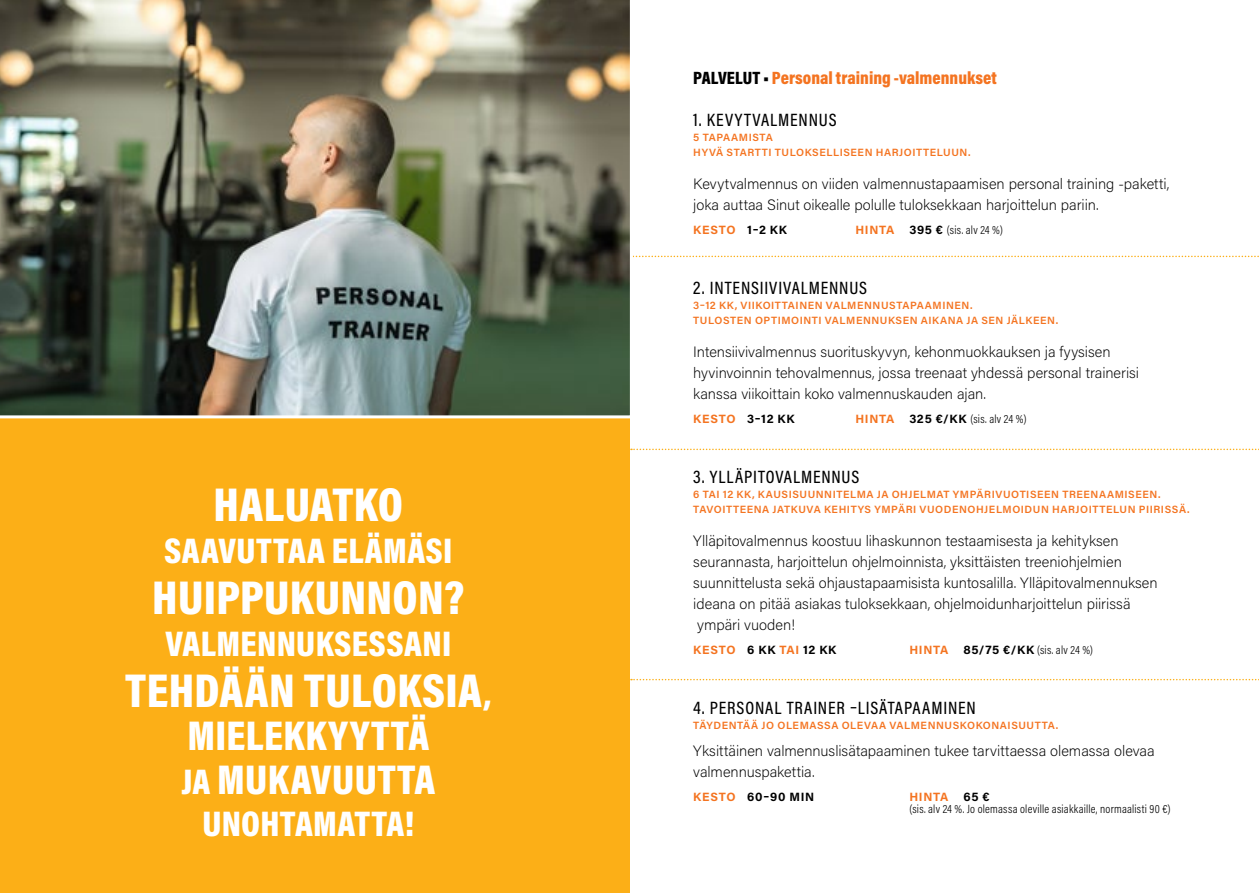
<style>
.page{position:relative;width:1259px;height:893px;background:#fff}
.page>*{position:absolute;margin:0;border:0;box-sizing:border-box;transform-origin:0 0}
.t1{font:900 48px "Acumin Pro Cond";letter-spacing:.005em;color:#fff}
.t2{font:900 42px/43.5px "Acumin Pro Cond";letter-spacing:.01em;color:#fff}
.t3{font:900 36px "Acumin Pro Cond";letter-spacing:.01em;color:#fff}
.t4{font:500 18px "Acumin Pro Cond";letter-spacing:.045em;color:#000}
.t5{font:900 18px "Acumin Pro Cond";color:#f47421}
.t6{font:200 15px/21px "Acumin Pro";color:#000}
.t7{font:300 12px "Acumin Pro Cond";letter-spacing:.02em;color:#000}
.t8{font:700 12px "Acumin Pro";letter-spacing:.06em;color:#f47421}
.t9{font:700 12px "Acumin Pro";letter-spacing:.06em;color:#000}
.t10{font:600 10.5px/15px "Acumin Pro";letter-spacing:.055em;color:#f47421}
.s1{font-size:36px}
.s2{color:#000}
.s3{font-family:"Acumin Pro";font-weight:700;color:#f47421}
.s4{font-family:"Acumin Pro";font-weight:700}
.s5{color:#f47421}
</style>
<div class="page">
<svg style="left:635px;top:256px;width:624px;height:1px"></svg>
<svg style="left:631px;top:449px;width:628px;height:1px"></svg>
<svg style="left:631px;top:679px;width:628px;height:1px"></svg>
<div style="left:0;top:415px;width:629px;height:478px;background:#fcaf17"></div>
<img style="left:0;top:0;width:634px;height:420px">
<h1 class="t1" style="left:214px;top:473px;width:191px">HALUATKO</h1>
<h3 class="t3" style="left:164px;top:527px;width:290px">SAAVUTTAA ELÄMÄSI</h3>
<h1 class="t1" style="left:152px;top:566px;width:313px">HUIPPUKUNNON?</h1>
<h3 class="t3" style="left:165px;top:620px;width:287px">VALMENNUKSESSANI</h3>
<h1 class="t1" style="left:125px;top:659px;width:367px">TEHDÄÄN TULOKSIA<span class="s1">,</span></h1>
<h2 class="t2" style="left:181px;top:713px;width:255px">MIELEKKYYTTÄ<br><span class="s1">JA</span> MUKAVUUTTA</h2>
<h3 class="t3" style="left:202px;top:800px;width:213px">UNOHTAMATTA!</h3>
<p class="t5" style="left:693px;top:66px;width:305px"><span class="s2">PALVELUT •</span> Personal training -valmennukset</p>
<p class="t4" style="left:693px;top:108px;width:145px">1. KEVYTVALMENNUS</p>
<p class="t10" style="left:693px;top:129px;width:279px">5 TAPAAMISTA<br>HYVÄ STARTTI TULOKSELLISEEN HARJOITTELUUN.</p>
<p class="t6" style="left:693px;top:173px;width:477px">Kevytvalmennus on viiden valmennustapaamisen personal training -paketti, joka auttaa Sinut oikealle polulle tuloksekkaan harjoittelun pariin.</p>
<p class="t8" style="left:693px;top:221px;width:95px">KESTO <span class="s2">1–2 KK</span></p>
<p class="t7" style="left:855px;top:222px;width:149px"><span class="s3">HINTA</span> <span class="s4">395 €</span> (sis. alv 24 %)</p>
<p class="t4" style="left:693px;top:276px;width:175px">2. INTENSIIVIVALMENNUS</p>
<p class="t10" style="left:693px;top:297px;width:366px">3–12 KK, VIIKOITTAINEN VALMENNUSTAPAAMINEN.<br>TULOSTEN OPTIMOINTI VALMENNUKSEN AIKANA JA SEN JÄLKEEN.</p>
<p class="t6" style="left:693px;top:341px;width:447px">Intensiivivalmennus suorituskyvyn, kehonmuokkauksen ja fyysisen hyvinvoinnin tehovalmennus, jossa treenaat yhdessä personal trainerisi kanssa viikoittain koko valmennuskauden ajan.</p>
<p class="t9" style="left:693px;top:410px;width:103px"><span class="s5">KESTO</span> 3–12 KK</p>
<p class="t7" style="left:855px;top:411px;width:173px"><span class="s3">HINTA</span> <span class="s4">325 €/KK</span> (sis. alv 24 %)</p>
<p class="t4" style="left:693px;top:465px;width:168px">3. YLLÄPITOVALMENNUS</p>
<p class="t10" style="left:693px;top:486px;width:498px">6 TAI 12 KK, KAUSISUUNNITELMA JA OHJELMAT YMPÄRIVUOTISEEN TREENAAMISEEN.<br>TAVOITTEENA JATKUVA KEHITYS YMPÄRI VUODENOHJELMOIDUN HARJOITTELUN PIIRISSÄ.</p>
<p class="t6" style="left:693px;top:530px;width:466px">Ylläpitovalmennus koostuu lihaskunnon testaamisesta ja kehityksen seurannasta, harjoittelun ohjelmoinnista, yksittäisten treeniohjelmien suunnittelusta sekä ohjaustapaamisista kuntosalilla. Ylläpitovalmennuksen ideana on pitää asiakas tuloksekkaan, ohjelmoidunharjoittelun piirissä ympäri vuoden!</p>
<p class="t8" style="left:693px;top:641px;width:145px">KESTO <span class="s2">6 KK</span> TAI <span class="s2">12 KK</span></p>
<p class="t7" style="left:909px;top:642px;width:185px"><span class="s3">HINTA</span> <span class="s4">85/75 €/KK</span> (sis. alv 24 %)</p>
<p class="t4" style="left:693px;top:696px;width:284px">4. PERSONAL TRAINER –LISÄTAPAAMINEN</p>
<p class="t10" style="left:693px;top:717px;width:366px">TÄYDENTÄÄ JO OLEMASSA OLEVAA VALMENNUSKOKONAISUUTTA.</p>
<p class="t6" style="left:693px;top:740px;width:463px">Yksittäinen valmennuslisätapaaminen tukee tarvittaessa olemassa olevaa valmennuspakettia.</p>
<p class="t9" style="left:693px;top:788px;width:123px"><span class="s5">KESTO</span> 60–90 MIN</p>
<p class="t8" style="left:909px;top:788px;width:82px">HINTA <span class="s2">65 €</span></p>
<p class="t7" style="left:909px;top:801px;width:263px">(sis. alv 24 %. Jo olemassa oleville asiakkaille, normaalisti 90 €)</p>
</div>
